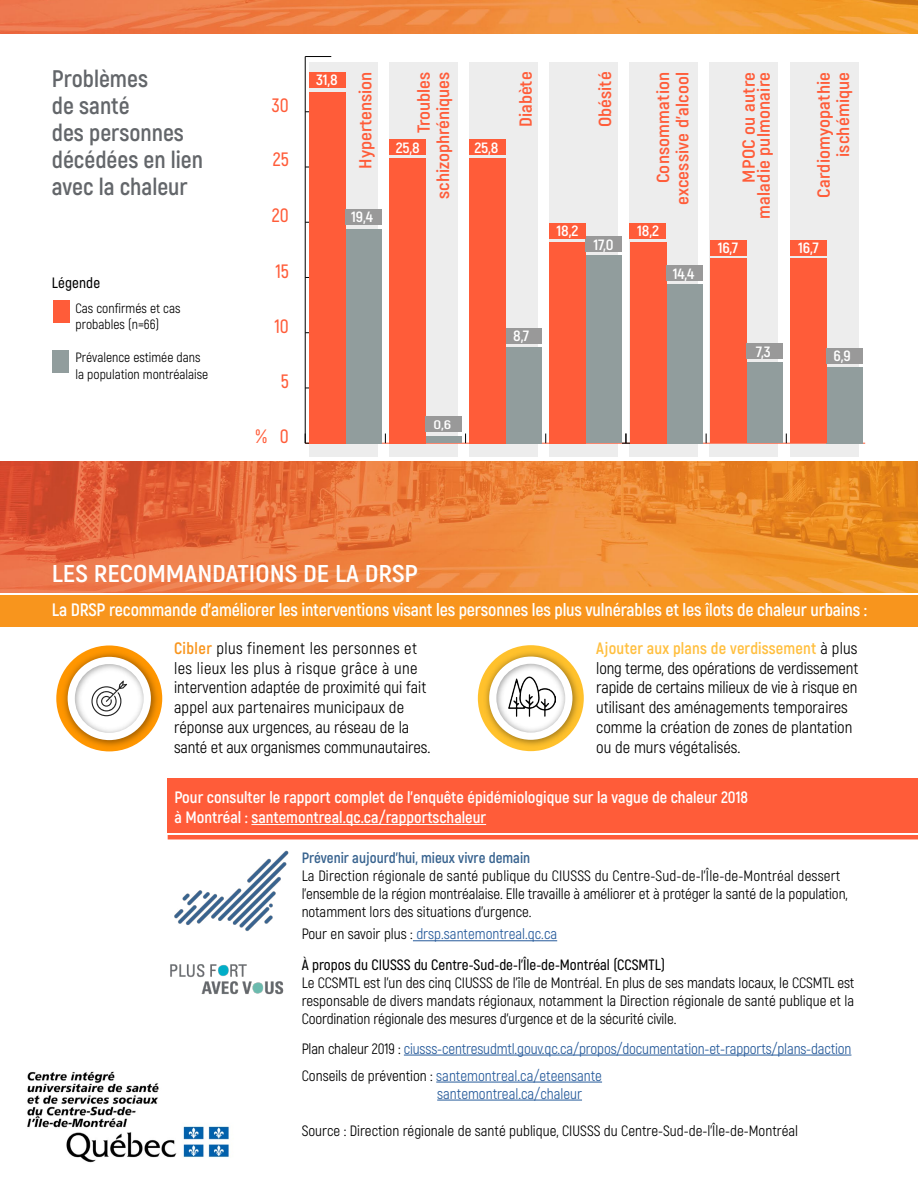
<style>
.page{position:relative;width:918px;height:1188px;background:#fff}
.page>*{position:absolute;margin:0;border:0;box-sizing:border-box;transform-origin:0 0}
.t1{font:700 24.3px "Akrobat";color:#fff;scale:1.11 1}
.t2{font:700 24px/27px "Akrobat";color:#63666a}
.t3{font:600 19.35px "Akrobat";color:#ff5c39}
.t4{font:700 18px "Akrobat";letter-spacing:-.01em;color:#fff}
.t5{font:700 17.4px/19.4px "Akrobat";letter-spacing:.01em;color:#ff5c39;text-align:right;scale:1.11 1}
.t6{font:16.5px/19.8px "Akrobat";color:#000}
.t7{font:700 16.5px/19.8px "Akrobat";color:#fff}
.t8{font:15px/18px "Akrobat";color:#000}
.t9{font:15px/27px "Akrobat";letter-spacing:-.01em;color:#275b9b}
.t10{font:600 15px/30.3px "Akrobat";color:#000}
.t11{font:700 15px "Akrobat";color:#38638f}
.t12{font:700 14.85px "Akrobat";color:#fff;scale:1.11 1}
.t13{font:13.5px/16.2px "Akrobat";color:#000}
.t14{font:700 12.45px "Akrobat";color:#fff;scale:1.33 1}
.s1{font-weight:700;color:#f8951d}
.s2{font-weight:700;color:#ffbf3f}
.s3{font-weight:400}
.s4{font-weight:400;color:#275b9b}
.s5{color:#000}
</style>
<div class="page">
<img style="left:170px;top:964px;width:114px;height:31px">
<img style="left:0;top:461px;width:918px;height:131px">
<div style="left:0;top:596px;width:918px;height:31px;background:#f8951d"></div>
<img style="left:59px;top:648px;width:103px;height:103px">
<svg style="left:68px;top:657px;width:83px;height:83px"></svg>
<img style="left:481px;top:648px;width:103px;height:103px">
<svg style="left:489px;top:657px;width:83px;height:83px"></svg>
<img style="left:508px;top:673px;width:48px;height:47px">
<img style="left:27px;top:1071px;width:202px;height:92px">
<hr style="left:168px;top:835px;width:750px;height:4px;background:#ff5c39">
<div style="left:309px;top:62px;width:69px;height:395px;background:#ededed"></div>
<div style="left:390px;top:62px;width:68px;height:395px;background:#ededed"></div>
<div style="left:469px;top:62px;width:69px;height:395px;background:#ededed"></div>
<div style="left:549px;top:62px;width:69px;height:395px;background:#ededed"></div>
<div style="left:630px;top:62px;width:68px;height:395px;background:#ededed"></div>
<div style="left:710px;top:62px;width:68px;height:395px;background:#ededed"></div>
<div style="left:790px;top:62px;width:68px;height:395px;background:#ededed"></div>
<hr style="left:305px;top:443px;width:560px;height:1px;background:#ff5c39">
<hr style="left:305px;top:57px;width:1px;height:386px;background:#000">
<svg style="left:305px;top:434px;width:4px;height:10px"></svg>
<svg style="left:305px;top:56px;width:26px;height:1px"></svg>
<div style="left:345px;top:229px;width:36px;height:214px;background:#919d9d"></div>
<div style="left:425px;top:437px;width:37px;height:6px;background:#919d9d"></div>
<div style="left:506px;top:347px;width:36px;height:96px;background:#919d9d"></div>
<div style="left:586px;top:255px;width:36px;height:188px;background:#919d9d"></div>
<hr style="left:622px;top:443px;width:44px;height:1px;background:#000">
<div style="left:666px;top:284px;width:36px;height:159px;background:#919d9d"></div>
<div style="left:746px;top:363px;width:36px;height:80px;background:#919d9d"></div>
<div style="left:826px;top:367px;width:36px;height:76px;background:#919d9d"></div>
<div style="left:309px;top:92px;width:36px;height:351px;background:#ff5c39"></div>
<div style="left:389px;top:158px;width:36px;height:285px;background:#ff5c39"></div>
<div style="left:470px;top:158px;width:36px;height:285px;background:#ff5c39"></div>
<div style="left:550px;top:242px;width:36px;height:201px;background:#ff5c39"></div>
<div style="left:630px;top:242px;width:36px;height:201px;background:#ff5c39"></div>
<div style="left:710px;top:259px;width:36px;height:184px;background:#ff5c39"></div>
<div style="left:790px;top:259px;width:36px;height:184px;background:#ff5c39"></div>
<div style="left:309px;top:72px;width:36px;height:15px;background:#ff5c39"></div>
<div style="left:345px;top:209px;width:37px;height:15px;background:#999"></div>
<div style="left:389px;top:139px;width:37px;height:16px;background:#ff5c39"></div>
<div style="left:426px;top:416px;width:36px;height:16px;background:#999"></div>
<div style="left:469px;top:139px;width:37px;height:16px;background:#ff5c39"></div>
<div style="left:506px;top:328px;width:36px;height:15px;background:#999"></div>
<div style="left:586px;top:237px;width:36px;height:15px;background:#999"></div>
<div style="left:550px;top:224px;width:36px;height:15px;background:#ff5c39"></div>
<div style="left:630px;top:224px;width:36px;height:15px;background:#ff5c39"></div>
<div style="left:710px;top:240px;width:36px;height:15px;background:#ff5c39"></div>
<div style="left:790px;top:240px;width:36px;height:15px;background:#ff5c39"></div>
<div style="left:666px;top:265px;width:36px;height:16px;background:#999"></div>
<div style="left:746px;top:343px;width:36px;height:15px;background:#999"></div>
<div style="left:827px;top:348px;width:36px;height:16px;background:#999"></div>
<div style="left:53px;top:301px;width:17px;height:22px;background:#ff5c39"></div>
<div style="left:52px;top:350px;width:17px;height:22px;background:#919d9d"></div>
<img style="left:0;top:0;width:918px;height:34px">
<img style="left:174px;top:850px;width:115px;height:82px">
<hr style="left:413px;top:940px;width:144px;height:1px;background:#275b9b">
<hr style="left:404px;top:1055px;width:447px;height:1px;background:#275b9b">
<hr style="left:436px;top:1082px;width:166px;height:1px;background:#275b9b">
<hr style="left:437px;top:1100px;width:145px;height:1px;background:#275b9b">
<div style="left:168px;top:778px;width:750px;height:55px;background:#ff5c39"></div>
<hr style="left:251px;top:824px;width:235px;height:1px;background:#fff">
<h2 class="t2" style="left:52px;top:65px;width:153px">Problèmes<br>de santé<br>des personnes décédées en lien avec la chaleur</h2>
<p class="t10" style="left:52px;top:267px;width:50px">Légende</p>
<p class="t13" style="left:76px;top:300px;width:106px">Cas confirmés et cas probables (n=66)</p>
<p class="t13" style="left:76px;top:350px;width:134px">Prévalence estimée dans la population montréalaise</p>
<p class="t3" style="left:272px;top:93px;width:18px">30</p>
<p class="t3" style="left:273px;top:148px;width:17px">25</p>
<p class="t3" style="left:272px;top:204px;width:18px">20</p>
<p class="t3" style="left:275px;top:259px;width:15px">15</p>
<p class="t3" style="left:274px;top:314px;width:16px">10</p>
<p class="t3" style="left:281px;top:370px;width:10px">5</p>
<p class="t3" style="left:256px;top:424px;width:13px">%</p>
<p class="t3" style="left:280px;top:424px;width:10px">0</p>
<p class="t12" style="left:316px;top:71px;width:21px">31,8</p>
<p class="t5" style="left:356px;top:169px;width:89px;rotate:-90deg">Hypertension</p>
<p class="t5" style="left:414px;top:199px;width:116px;rotate:-90deg">Troubles schizophréniques</p>
<p class="t5" style="left:516px;top:127px;width:52px;rotate:-90deg">Diabète</p>
<p class="t5" style="left:595px;top:127px;width:51px;rotate:-90deg">Obésité</p>
<p class="t5" style="left:653px;top:205px;width:122px;rotate:-90deg">Consommation excessive d’alcool</p>
<p class="t5" style="left:741px;top:219px;width:134px;line-height:14.9px;rotate:-90deg">MPOC ou autre maladie pulmonaire</p>
<p class="t5" style="left:814px;top:198px;width:115px;rotate:-90deg">Cardiomyopathie ischémique</p>
<p class="t12" style="left:396px;top:138px;width:23px">25,8</p>
<p class="t12" style="left:474px;top:138px;width:23px">25,8</p>
<p class="t12" style="left:351px;top:208px;width:21px">19,4</p>
<p class="t12" style="left:637px;top:222px;width:21px">18,2</p>
<p class="t12" style="left:557px;top:222px;width:21px">18,2</p>
<p class="t12" style="left:594px;top:236px;width:20px">17,0</p>
<p class="t12" style="left:718px;top:238px;width:20px">16,7</p>
<p class="t12" style="left:798px;top:238px;width:20px">16,7</p>
<p class="t12" style="left:673px;top:264px;width:21px">14,4</p>
<p class="t12" style="left:513px;top:327px;width:16px">8,7</p>
<p class="t12" style="left:756px;top:342px;width:15px">7,3</p>
<p class="t12" style="left:834px;top:347px;width:17px">6,9</p>
<p class="t14" style="left:434px;top:417px;width:15px">0,6</p>
<h1 class="t1" style="left:52px;top:558px;width:331px">LES RECOMMANDATIONS DE LA DRSP</h1>
<p class="t4" style="left:52px;top:599px;width:817px">La DRSP recommande d’améliorer les interventions visant les personnes les plus vulnérables et les îlots de chaleur urbains :</p>
<p class="t6" style="left:174px;top:638px;width:258px"><span class="s1">Cibler</span> plus finement les personnes et les lieux les plus à risque grâce à une intervention adaptée de proximité qui fait appel aux partenaires municipaux de réponse aux urgences, au réseau de la santé et aux organismes communautaires.</p>
<p class="t6" style="left:596px;top:638px;width:263px"><span class="s2">Ajouter aux plans de verdissement</span> à plus long terme, des opérations de verdissement rapide de certains milieux de vie à risque en utilisant des aménagements temporaires comme la création de zones de plantation ou de murs végétalisés.</p>
<p class="t7" style="left:174px;top:787px;width:575px">Pour consulter le rapport complet de l’enquête épidémiologique sur la vague de chaleur 2018 à Montréal : santemontreal.qc.ca/rapportschaleur</p>
<p class="t11" style="left:302px;top:848px;width:230px">Prévenir aujourd’hui, mieux vivre demain</p>
<p class="t8" style="left:302px;top:867px;width:547px">La Direction régionale de santé publique du CIUSSS du Centre-Sud-de-l’Île-de-Montréal dessert l’ensemble de la région montréalaise. Elle travaille à améliorer et à protéger la santé de la population, notamment lors des situations d’urgence.</p>
<p class="t10" style="left:302px;top:919px;width:365px"><span class="s3">Pour en savoir plus :</span> <span class="s4">drsp.santemontreal.qc.ca<br></span>À propos du CIUSSS du Centre-Sud-de-l’Île-de-Montréal (CCSMTL)</p>
<p class="t8" style="left:302px;top:973px;width:554px;text-align:justify">Le CCSMTL est l’un des cinq CIUSSS de l’île de Montréal. En plus de ses mandats locaux, le CCSMTL est responsable de divers mandats régionaux, notamment la Direction régionale de santé publique et la Coordination régionale des mesures d’urgence et de la sécurité civile.</p>
<p class="t9" style="left:302px;top:1035px;width:551px"><span class="s5">Plan chaleur 2019 :</span> ciusss-centresudmtl.gouv.qc.ca/propos/documentation-et-rapports/plans-daction<br><span class="s5">Conseils de prévention :</span> santemontreal.ca/eteensante</p>
<p class="t9" style="left:437px;top:1080px;width:146px">santemontreal.ca/chaleur</p>
<p class="t8" style="left:302px;top:1122px;width:498px">Source : Direction régionale de santé publique, CIUSSS du Centre-Sud-de-l’Île-de-Montréal</p>
</div>
